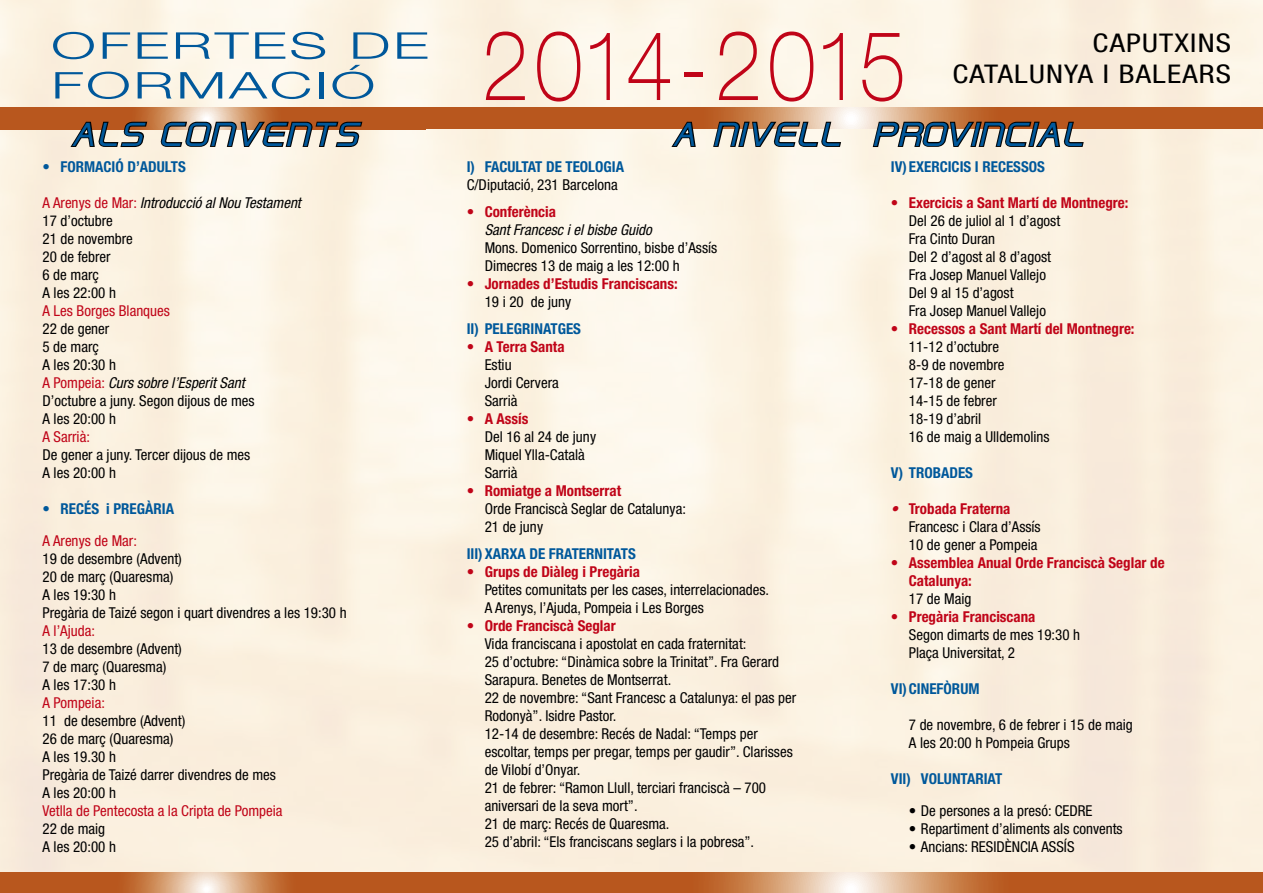
<style>
.page{position:relative;width:1263px;height:893px;background:#fff}
.page>*{position:absolute;margin:0;border:0;box-sizing:border-box;transform-origin:0 0}
.t1{font:100 expanded 95.1px "Helvetica Neue";letter-spacing:.08em;color:#c00418;scale:.77 1}
.t2{font:300 36.9px/39.8px "Helvetica Neue";letter-spacing:.04em;color:#00589b;scale:1.64 1}
.t3{font:italic 34.5px "Hall Fetica";letter-spacing:.03em;color:#00589b;scale:1.15 1}
.t4{font:condensed 25.8px "Helvetica Neue";letter-spacing:.04em;color:#000;scale:1.18 1}
.t5{font:condensed 15px/18px "Helvetica Neue";color:#000}
.t6{font:700 condensed 15px/18px "Helvetica Neue";color:#c00418}
.t7{font:700 condensed 15px "Helvetica Neue";color:#00589b}
.t8{font:condensed 15px "Helvetica Neue";color:#c00418}
.t9{font:italic condensed 15px "Helvetica Neue";color:#000}
.s1{color:#c00418}
.s2{font-style:italic}
.s3{font-weight:700;font-style:italic;color:#c00418}
.s4{font-weight:700;color:#c00418}
</style>
<div class="page">
<img style="left:0;top:0;width:1263px;height:872px">
<svg style="left:425px;top:872px;width:838px;height:21px;background:#c37240"></svg>
<svg style="left:425px;top:108px;width:838px;height:21px;background:#c06c38"></svg>
<svg style="left:669px;top:120px;width:28px;height:28px"></svg>
<svg style="left:712px;top:120px;width:130px;height:28px;background:#9a8b7d"></svg>
<svg style="left:871px;top:120px;width:214px;height:28px;background:#8e7c6b"></svg>
<svg style="left:0;top:872px;width:425px;height:21px;background:#c47442"></svg>
<svg style="left:0;top:108px;width:425px;height:22px;background:#c06b37"></svg>
<svg style="left:68px;top:120px;width:81px;height:28px;background:#977a63"></svg>
<svg style="left:162px;top:120px;width:202px;height:28px;background:#918071"></svg>
<h1 class="t1" style="left:482px;top:10px;width:553px">2014-2015</h1>
<h2 class="t2" style="left:51px;top:25px;width:232px">OFERTES DE<br>FORMACIÓ</h2>
<h3 class="t4" style="left:1093px;top:28px;width:119px">Caputxins</h3>
<h3 class="t4" style="left:952px;top:59px;width:238px">Catalunya i Balears</h3>
<h3 class="t3" style="left:71px;top:115px;width:100px">ALS CONVEN</h3>
<h3 class="t3" style="left:310px;top:115px;width:43px">TS</h3>
<h3 class="t3" style="left:671px;top:115px;width:360px">A NIVELL PROVINCIAL</h3>
<p class="t7" style="left:43px;top:157px;width:145px">• FORMACIÓ D’ADULTS</p>
<p class="t5" style="left:43px;top:193px;width:260px"><span class="s1">A Arenys de Mar:</span> <span class="s2">Introducció al Nou Testament<br></span>17 d’octubre<br>21 de novembre<br>20 de febrer<br>6 de març<br>A les 22:00 h</p>
<p class="t8" style="left:43px;top:302px;width:129px">A Les Borges Blanques</p>
<p class="t5" style="left:43px;top:319px;width:214px">22 de gener<br>5 de març<br>A les 20:30 h<br><span class="s1">A Pompeia:</span> <span class="s2">Curs sobre l’Esperit Sant<br></span>D’octubre a juny. Segon dijous de mes<br>A les 20:00 h</p>
<p class="t8" style="left:43px;top:428px;width:49px">A Sarrià:</p>
<p class="t5" style="left:43px;top:445px;width:209px">De gener a juny. Tercer dijous de mes<br>A les 20:00 h</p>
<p class="t7" style="left:43px;top:499px;width:133px">• RECÉS i PREGÀRIA</p>
<p class="t8" style="left:43px;top:532px;width:96px">A Arenys de Mar:</p>
<p class="t5" style="left:43px;top:550px;width:306px">19 de desembre (Advent)<br>20 de març (Quaresma)<br>A les 19:30 h<br>Pregària de Taizé segon i quart divendres a les 19:30 h</p>
<p class="t8" style="left:43px;top:622px;width:54px">A l’Ajuda:</p>
<p class="t5" style="left:43px;top:640px;width:141px">13 de desembre (Advent)<br>7 de març (Quaresma)<br>A les 17:30 h</p>
<p class="t8" style="left:43px;top:694px;width:64px">A Pompeia:</p>
<p class="t5" style="left:43px;top:712px;width:235px">11 de desembre (Advent)<br>26 de març (Quaresma)<br>A les 19.30 h<br>Pregària de Taizé darrer divendres de mes<br>A les 20:00 h</p>
<p class="t8" style="left:43px;top:802px;width:242px">Vetlla de Pentecosta a la Cripta de Pompeia</p>
<p class="t5" style="left:43px;top:820px;width:75px">22 de maig<br>A les 20:00 h</p>
<p class="t7" style="left:467px;top:157px;width:159px">I) FACULTAT DE TEOLOGIA</p>
<p class="t5" style="left:467px;top:175px;width:153px">C/Diputació, 231 Barcelona</p>
<p class="t6" style="left:467px;top:202px;width:91px">• Conferència</p>
<p class="t9" style="left:485px;top:221px;width:169px">Sant Francesc i el bisbe Guido</p>
<p class="t5" style="left:485px;top:238px;width:234px">Mons. Domenico Sorrentino, bisbe d’Assís<br>Dimecres 13 de maig a les 12:00 h</p>
<p class="t6" style="left:467px;top:274px;width:212px">• Jornades d’Estudis Franciscans:</p>
<p class="t5" style="left:485px;top:292px;width:88px">19 i 20 de juny</p>
<p class="t7" style="left:467px;top:319px;width:116px">II) PELEGRINATGES</p>
<p class="t6" style="left:467px;top:337px;width:99px">• A Terra Santa</p>
<p class="t5" style="left:467px;top:355px;width:46px">Estiu</p>
<p class="t5" style="left:485px;top:373px;width:76px">Jordi Cervera</p>
<p class="t5" style="left:467px;top:391px;width:52px">Sarrià</p>
<p class="t6" style="left:467px;top:409px;width:63px">• A Assís</p>
<p class="t5" style="left:485px;top:427px;width:113px">Del 16 al 24 de juny</p>
<p class="t5" style="left:485px;top:445px;width:102px">Miquel Ylla-Català</p>
<p class="t5" style="left:467px;top:463px;width:52px">Sarrià</p>
<p class="t6" style="left:467px;top:481px;width:156px">• Romiatge a Montserrat</p>
<p class="t5" style="left:485px;top:499px;width:203px">Orde Franciscà Seglar de Catalunya:<br>21 de juny</p>
<p class="t7" style="left:467px;top:544px;width:171px">III) XARXA DE FRATERNITATS</p>
<p class="t6" style="left:467px;top:562px;width:175px">• Grups de Diàleg i Pregària</p>
<p class="t5" style="left:467px;top:580px;width:304px">Petites comunitats per les cases, interrelacionades.<br>A Arenys, l’Ajuda, Pompeia i Les Borges</p>
<p class="t6" style="left:467px;top:616px;width:151px">• Orde Franciscà Seglar</p>
<p class="t5" style="left:485px;top:634px;width:313px">Vida franciscana i apostolat en cada fraternitat:<br>25 d’octubre: “Dinàmica sobre la Trinitat”. Fra Gerard Sarapura. Benetes de Montserrat.<br>22 de novembre: “Sant Francesc a Catalunya: el pas per Rodonyà”. Isidre Pastor.<br>12-14 de desembre: Recés de Nadal: “Temps per escoltar, temps per pregar, temps per gaudir”. Clarisses de Vilobí d’Onyar.<br>21 de febrer: “Ramon Llull, terciari franciscà – 700 aniversari de la seva mort”.<br>21 de març: Recés de Quaresma.<br>25 d’abril: “Els franciscans seglars i la pobresa”.</p>
<p class="t7" style="left:891px;top:157px;width:156px">IV) EXERCICIS I RECESSOS</p>
<p class="t6" style="left:891px;top:193px;width:239px">• Exercicis a Sant Martí de Montnegre:</p>
<p class="t5" style="left:909px;top:211px;width:153px">Del 26 de juliol al 1 d’agost<br>Fra Cinto Duran<br>Del 2 d’agost al 8 d’agost<br>Fra Josep Manuel Vallejo<br>Del 9 al 15 d’agost<br>Fra Josep Manuel Vallejo</p>
<p class="t6" style="left:891px;top:319px;width:245px">• Recessos a Sant Martí del Montnegre:</p>
<p class="t5" style="left:909px;top:337px;width:142px">11-12 d’octubre<br>8-9 de novembre<br>17-18 de gener<br>14-15 de febrer<br>18-19 d’abril<br>16 de maig a Ulldemolins</p>
<p class="t7" style="left:891px;top:463px;width:84px">V) TROBADES</p>
<p class="t5" style="left:909px;top:499px;width:133px;text-indent:-18px"><span class="s3">•</span> <span class="s4">Trobada Fraterna<br></span>Francesc i Clara d’Assís<br>10 de gener a Pompeia</p>
<p class="t6" style="left:909px;top:553px;width:257px;text-indent:-18px">• Assemblea Anual Orde Franciscà Seglar de<br>Catalunya:</p>
<p class="t5" style="left:909px;top:589px;width:64px">17 de Maig</p>
<p class="t6" style="left:891px;top:607px;width:146px">• Pregària Franciscana</p>
<p class="t5" style="left:891px;top:625px;width:191px">Segon dimarts de mes 19:30 h<br>Plaça Universitat, 2</p>
<p class="t7" style="left:891px;top:679px;width:90px">VI) CINEFÒRUM</p>
<p class="t5" style="left:891px;top:715px;width:243px;text-indent:18px">7 de novembre, 6 de febrer i 15 de maig<br>A les 20:00 h Pompeia Grups</p>
<p class="t7" style="left:891px;top:769px;width:113px">VII) VOLUNTARIAT</p>
<p class="t5" style="left:909px;top:802px;width:185px">• De persones a la presó: CEDRE</p>
<p class="t5" style="left:909px;top:820px;width:215px">• Repartiment d’aliments als convents</p>
<p class="t5" style="left:909px;top:838px;width:167px">• Ancians: RESIDÈNCIA ASSÍS</p>
</div>
